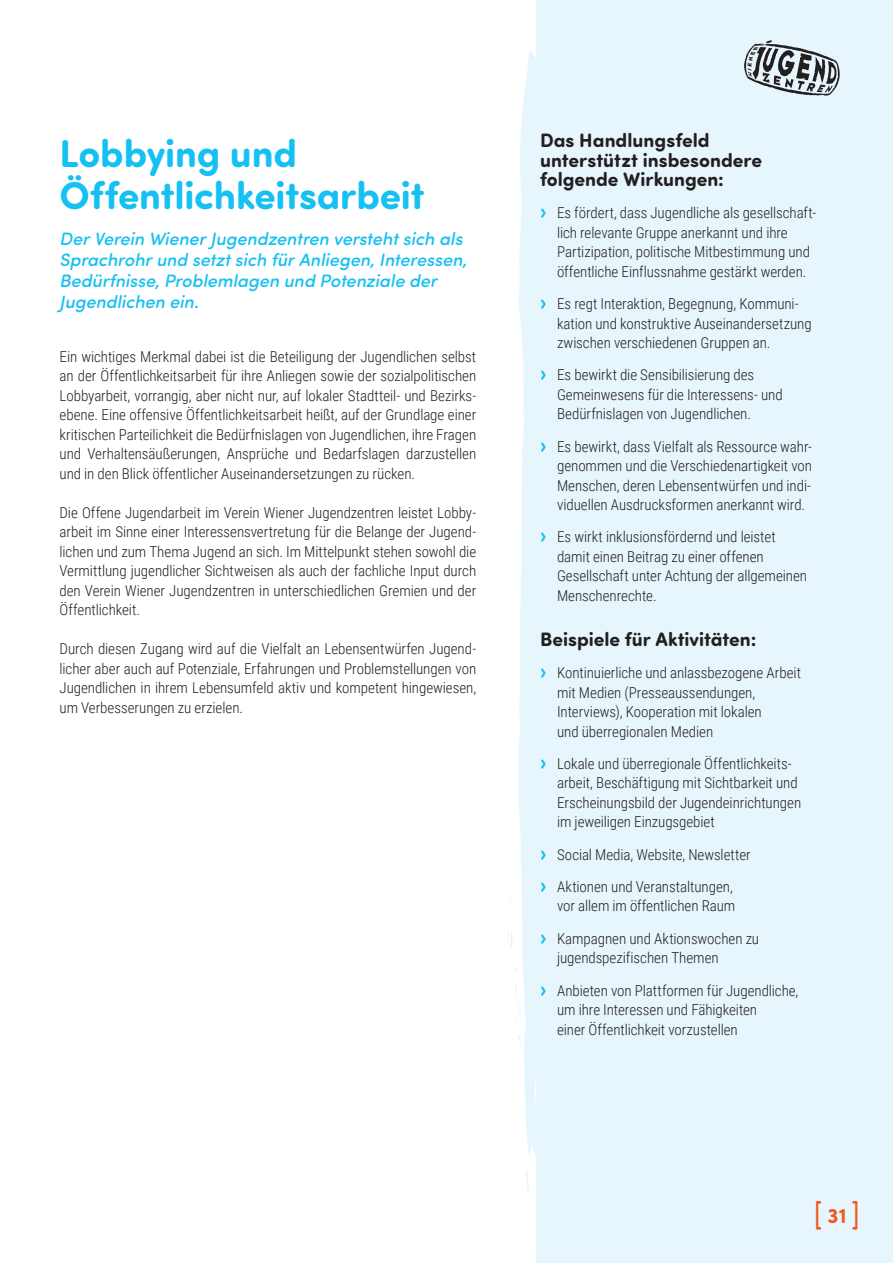
<style>
.page{position:relative;width:893px;height:1263px;background:#fff}
.page>*{position:absolute;margin:0;border:0;box-sizing:border-box;transform-origin:0 0}
.t1{font:700 39px/42px "Sofia Pro Soft";letter-spacing:-.005em;color:#15c0f2}
.t2{font:31.2px "Sofia Pro Soft";color:#f15921;scale:.77 1}
.t3{font:700 19.5px/19.5px "Sofia Pro Soft";color:#231f20}
.t4{font:italic 500 18px/21px "Sofia Pro Soft";color:#15c0f2}
.t5{font:300 15px/19.5px "Roboto Condensed";letter-spacing:-.005em;color:#231f20}
.s1{font-family:"Sofia Pro Soft";font-weight:700;font-size:21px;color:#15c0f2}
.s2{font-weight:700;font-size:21px}
</style>
<div class="page">
<div style="left:536px;top:0;width:357px;height:1263px;background:#e7f6fd"></div>
<svg style="left:508px;top:51px;width:28px;height:1144px"></svg>
<svg style="left:744px;top:40px;width:96px;height:56px"></svg>
<h1 class="t1" style="left:60px;top:130px;width:366px">Lobbying und<br>Öffentlichkeitsarbeit</h1>
<p class="t4" style="left:60px;top:227px;width:409px">Der Verein Wiener Jugendzentren versteht sich als Sprachrohr und setzt sich für Anliegen, Interessen, Bedürfnisse, Problemlagen und Potenziale der Jugendlichen ein.</p>
<p class="t5" style="left:60px;top:346px;width:418px;text-align:justify">Ein wichtiges Merkmal dabei ist die Beteiligung der Jugendlichen selbst an der Öffentlichkeitsarbeit für ihre Anliegen sowie der sozialpolitischen Lobbyarbeit, vorrangig, aber nicht nur, auf lokaler Stadtteil- und Bezirks&shy;ebene. Eine offensive Öffentlichkeitsarbeit heißt, auf der Grundlage einer kritischen Parteilichkeit die Bedürfnislagen von Jugendlichen, ihre Fragen und Verhaltensäußerungen, Ansprüche und Bedarfslagen darzustellen und in den Blick öffentlicher Auseinandersetzungen zu rücken.</p>
<p class="t5" style="left:60px;top:502px;width:418px;text-align:justify">Die Offene Jugendarbeit im Verein Wiener Jugendzentren leistet Lobby&shy;arbeit im Sinne einer Interessensvertretung für die Belange der Jugend&shy;lichen und zum Thema Jugend an sich. Im Mittelpunkt stehen sowohl die Vermittlung jugendlicher Sichtweisen als auch der fachliche Input durch den Verein Wiener Jugendzentren in unterschiedlichen Gremien und der Öffentlichkeit.</p>
<p class="t5" style="left:60px;top:638px;width:418px;text-align:justify">Durch diesen Zugang wird auf die Vielfalt an Lebensentwürfen Jugend&shy;licher aber auch auf Potenziale, Erfahrungen und Problemstellungen von Jugendlichen in ihrem Lebensumfeld aktiv und kompetent hingewiesen, um Verbesserungen zu erzielen.</p>
<h3 class="t3" style="left:540px;top:129px;width:224px">Das Handlungsfeld unterstützt insbesondere folgende Wirkungen:</h3>
<p class="t5" style="left:557px;top:203px;width:261px;text-indent:-17px"><span class="s1">›</span> Es fördert, dass Jugendliche als gesellschaft&shy;lich relevante Gruppe anerkannt und ihre Partizipation, politische Mitbestimmung und öffentliche Einflussnahme gestärkt werden.</p>
<p class="t5" style="left:557px;top:293px;width:256px;text-indent:-17px"><span class="s1">›</span> Es regt Interaktion, Begegnung, Kommuni&shy;kation und konstruktive Auseinandersetzung zwischen verschiedenen Gruppen an.</p>
<p class="t5" style="left:557px;top:365px;width:227px;text-indent:-17px"><span class="s1">›</span> Es bewirkt die Sensibilisierung des<br>Gemeinwesens für die Interessens- und<br>Bedürfnislagen von Jugendlichen.</p>
<p class="t5" style="left:557px;top:436px;width:256px;text-align:justify;text-indent:-17px"><span class="s1">›</span> Es bewirkt, dass Vielfalt als Ressource wahr&shy;genommen und die Verschiedenartigkeit von Menschen, deren Lebensentwürfen und indi&shy;viduellen Ausdrucksformen anerkannt wird.</p>
<p class="t5" style="left:557px;top:527px;width:252px;text-indent:-17px"><span class="s1">›</span> Es wirkt inklusionsfördernd und leistet damit einen Beitrag zu einer offenen Gesellschaft unter Achtung der allgemeinen Menschenrechte.</p>
<h3 class="t3" style="left:540px;top:628px;width:218px">Beispiele für Aktivitäten:</h3>
<p class="t5" style="left:557px;top:662px;width:245px;text-indent:-17px"><span class="s1">›</span> Kontinuierliche und anlassbezogene Arbeit mit Medien (Presseaussendungen, Interviews), Kooperation mit lokalen<br>und überregionalen Medien</p>
<p class="t5" style="left:557px;top:753px;width:246px;text-indent:-17px"><span class="s1">›</span> Lokale und überregionale Öffentlichkeits&shy;arbeit, Beschäftigung mit Sichtbarkeit und Erscheinungsbild der Jugendeinrichtungen im jeweiligen Einzugsgebiet</p>
<p class="t5" style="left:540px;top:838px;width:212px;line-height:32.2px"><span class="s1">›</span> Social Media, Website, Newsletter <span class="s1">›</span> Aktionen und Veranstaltungen,</p>
<p class="t5" style="left:540px;top:889px;width:221px;line-height:32.2px;text-align:center">vor allem im öffentlichen Raum<br><span class="s1">›</span> Kampagnen und Aktionswochen zu</p>
<p class="t5" style="left:540px;top:941px;width:260px;line-height:32.2px;text-indent:17px">jugendspezifischen Themen<br><span class="s1">›</span> Anbieten von Plattformen für Jugendliche,</p>
<p class="t5" style="left:557px;top:999px;width:202px">um ihre Interessen und Fähigkeiten einer Öffentlichkeit vorzustellen</p>
<h2 class="t2" style="left:814px;top:1194px;width:60px">[<span class="s2">31</span>]</h2>
</div>
